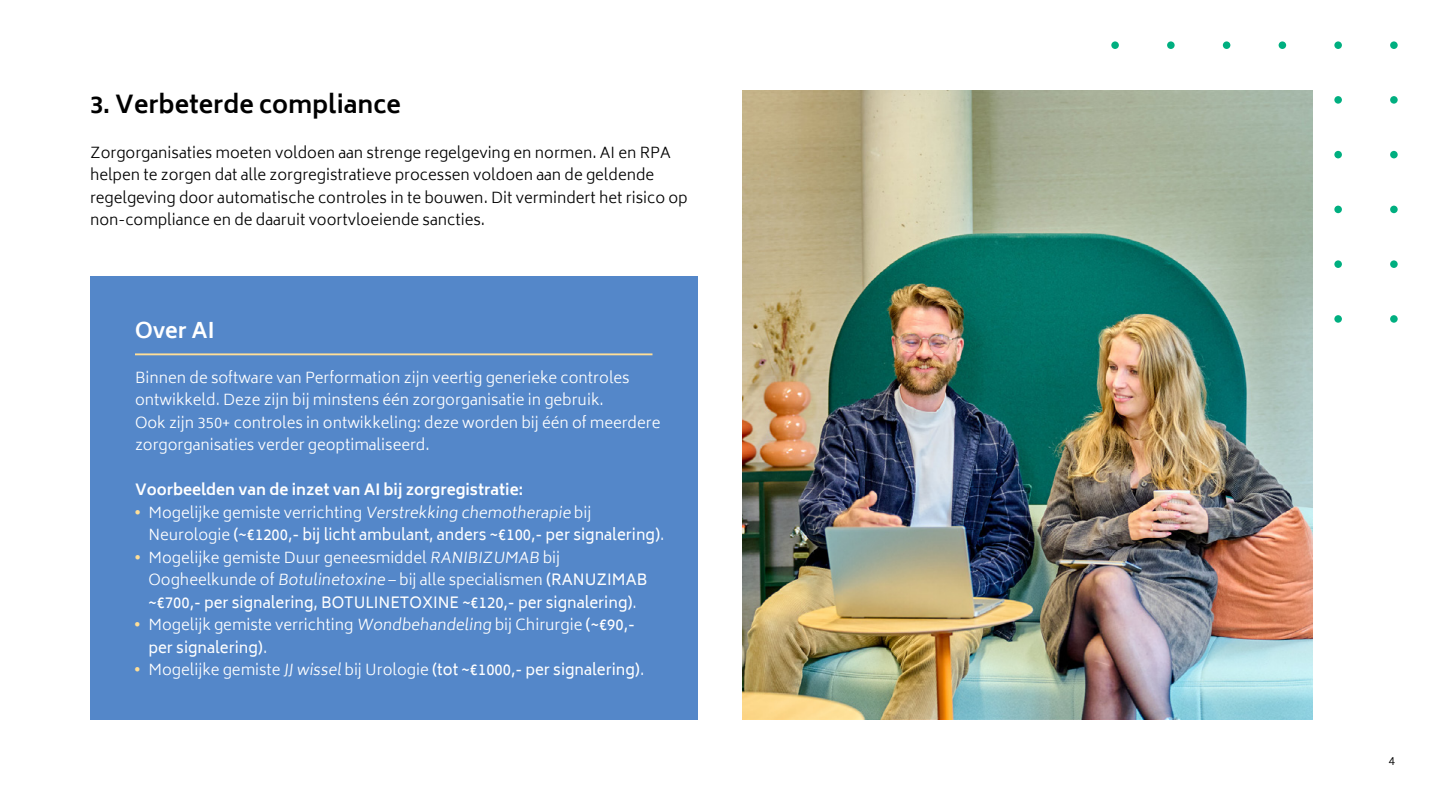
<style>
.page{position:relative;width:1440px;height:810px;background:#fff}
.page>*{position:absolute;margin:0;border:0;box-sizing:border-box;transform-origin:0 0}
.t1{font:700 24px "Biryani";color:#000}
.t2{font:700 21px "Biryani";color:#fff}
.t3{font:300 15px/22.5px "Biryani";color:#fff}
.t4{font:300 15px/22.5px "Biryani";color:#000}
.t5{font:700 15px "Biryani";color:#fff}
.t6{font:300 11.25px "Biryani";color:#000}
.s1{font-weight:700;color:#ffde96}
.s2{font-weight:400}
</style>
<div class="page">
<div style="left:90px;top:276px;width:608px;height:444px;background:#5487c9"></div>
<hr style="left:135px;top:353px;width:518px;height:2px;background:#ffde96">
<svg style="left:1111px;top:41px;width:287px;height:8px"></svg>
<svg style="left:1312px;top:96px;width:86px;height:8px"></svg>
<svg style="left:1312px;top:151px;width:86px;height:7px"></svg>
<svg style="left:1312px;top:206px;width:86px;height:7px"></svg>
<svg style="left:1312px;top:260px;width:86px;height:8px"></svg>
<svg style="left:1312px;top:315px;width:86px;height:8px"></svg>
<img style="left:742px;top:90px;width:570px;height:630px">
<h1 class="t1" style="left:90px;top:90px;width:312px">3. Verbeterde compliance</h1>
<p class="t4" style="left:90px;top:141px;width:599px">Zorgorganisaties moeten voldoen aan strenge regelgeving en normen. AI en RPA helpen te zorgen dat alle zorgregistratieve processen voldoen aan de geldende regelgeving door automatische controles in te bouwen. Dit vermindert het risico op non-compliance en de daaruit voortvloeiende sancties.</p>
<h2 class="t2" style="left:135px;top:318px;width:81px">Over AI</h2>
<p class="t3" style="left:135px;top:366px;width:527px">Binnen de software van Performation zijn veertig generieke controles ontwikkeld. Deze zijn bij minstens één zorgorganisatie in gebruik.<br>Ook zijn 350+ controles in ontwikkeling: deze worden bij één of meerdere zorgorganisaties verder geoptimaliseerd.</p>
<p class="t5" style="left:135px;top:481px;width:389px">Voorbeelden van de inzet van AI bij zorgregistratie:</p>
<p class="t3" style="left:149px;top:501px;width:517px;text-indent:-14px"><span class="s1">•</span> Mogelijke gemiste verrichting Verstrekking chemotherapie bij<br>Neurologie <span class="s2">(~€1200,- bij licht ambulant, anders ~€100,- per signalering)</span>.</p>
<p class="t3" style="left:148px;top:546px;width:500px;text-indent:-13px"><span class="s1">•</span> Mogelijke gemiste Duur geneesmiddel RANIBIZUMAB bij<br>Oogheelkunde of Botulinetoxine – bij alle specialismen <span class="s2">(RANUZIMAB ~€700,- per signalering, BOTULINETOXINE ~€120,- per signalering)</span>.</p>
<p class="t3" style="left:148px;top:614px;width:488px;text-indent:-13px"><span class="s1">•</span> Mogelijk gemiste verrichting Wondbehandeling bij Chirurgie <span class="s2">(~€90,- per signalering)</span>.</p>
<p class="t3" style="left:135px;top:659px;width:511px"><span class="s1">•</span> Mogelijke gemiste JJ wissel bij Urologie <span class="s2">(tot ~€1000,- per signalering)</span>.</p>
<p class="t6" style="left:1389px;top:755px;width:8px">4</p>
</div>
